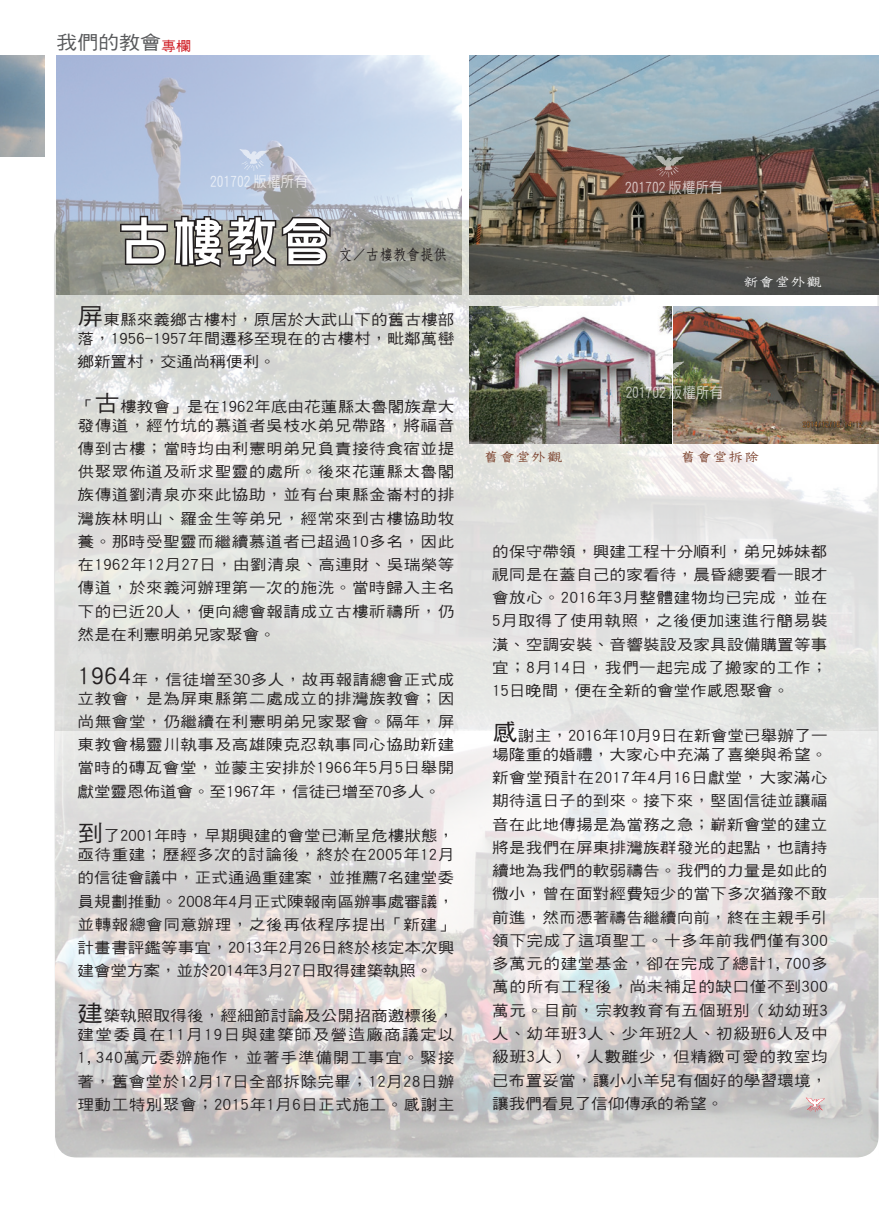
<style>
.page{position:relative;width:884px;height:1217px;background:#fff}
.page>*{position:absolute;margin:0;border:0;box-sizing:border-box;transform-origin:0 0}
.題目{font:54px "DF Hua Zong W5 WIN BF";color:#fff}
.t1{font:18.9px "DF Hei W5 WIN BF";color:#57585a;scale:1.11 1}
.t2{font:15px "DF Yuan W5 WIN BF";color:#fff;scale:.9 1}
.作者{font:15px "DF Fang Song W6 WIN BF";color:#231f20;scale:.9 1}
.封面裡Normal{font:14.85px/23.2px "DF Hei W5 WIN BF";letter-spacing:.015em;color:#231f20;text-align:justify;scale:1.11 1}
.封面裡Normal-2{font:14.85px/18.8px "DF Hei W5 WIN BF";letter-spacing:.035em;color:#231f20;scale:1.11 1}
.封面裡Normal-3{font:14.85px/18.8px "DF Hei W5 WIN BF";letter-spacing:.04em;color:#231f20;scale:1.11 1}
.封面裡Normal-4{font:14.85px/18.8px "DF Hei W5 WIN BF";letter-spacing:.085em;color:#231f20;scale:1.11 1}
.眉批{font:14.1px "DF Tie Xian W3 WIN BF";color:#763a24;scale:1.11 1}
.眉批-2{font:14.1px "DF Tie Xian W3 WIN BF";color:#fff;scale:1.11 1}
.s1{font-size:13.5px;color:#d1232a}
.s2{font-size:22.95px}
</style>
<div class="page">
<img style="left:56px;top:56px;width:405px;height:164px">
<img style="left:54px;top:220px;width:822px;height:369px">
<img style="left:55px;top:589px;width:823px;height:568px">
<svg style="left:118px;top:214px;width:214px;height:56px;background:#696764"></svg>
<svg style="left:805px;top:1097px;width:19px;height:14px"></svg>
<img style="left:469px;top:56px;width:409px;height:238px">
<img style="left:469px;top:306px;width:202px;height:137px">
<img style="left:673px;top:306px;width:205px;height:137px">
<img style="left:0;top:56px;width:44px;height:100px">
<svg style="left:654px;top:155px;width:30px;height:22px"></svg>
<svg style="left:654px;top:360px;width:30px;height:22px"></svg>
<svg style="left:239px;top:149px;width:30px;height:22px"></svg>
<p class="t1" style="left:56px;top:33px;width:123px">我們的教會<span class="s1">專欄</span></p>
<p class="t2" style="left:210px;top:174px;width:110px">201702 版權所有</p>
<p class="題目" style="left:117px;top:214px;width:217px">古樓教會</p>
<p class="作者" style="left:339px;top:247px;width:121px">文／古樓教會提供</p>
<p class="封面裡Normal" style="left:78px;top:310px;width:341px;line-height:18.8px"><span class="s2">屏</span>東縣來義鄉古樓村，原居於大武山下的舊古樓部落，1956-1957年間遷移至現在的古樓村，毗鄰萬巒</p>
<p class="封面裡Normal" style="left:78px;top:350px;width:180px">鄉新置村，交通尚稱便利。</p>
<p class="封面裡Normal" style="left:78px;top:397px;width:341px;line-height:18.8px">「<span class="s2">古</span>樓教會」是在1962年底由花蓮縣太魯閣族韋大發傳道，經竹坑的慕道者吳枝水弟兄帶路，將福音</p>
<p class="封面裡Normal" style="left:78px;top:436px;width:341px">傳到古樓；當時均由利憲明弟兄負責接待食宿並提供聚眾佈道及祈求聖靈的處所。後來花蓮縣太魯閣族傳道劉清泉亦來此協助，並有台東縣金崙村的排灣族林明山、羅金生等弟兄，經常來到古樓協助牧養。那時受聖靈而繼續慕道者已超過10多名，因此在1962年12月27日，由劉清泉、高連財、吳瑞榮等傳道，於來義河辦理第一次的施洗。當時歸入主名下的已近20人，便向總會報請成立古樓祈禱所，仍然是在利憲明弟兄家聚會。</p>
<p class="封面裡Normal-3" style="left:78px;top:669px;width:341px"><span class="s2">1964</span>年，信徒增至30多人，故再報請總會正式成立教會，是為屏東縣第二處成立的排灣族教會；因</p>
<p class="封面裡Normal" style="left:78px;top:709px;width:341px">尚無會堂，仍繼續在利憲明弟兄家聚會。隔年，屏東教會楊靈川執事及高雄陳克忍執事同心協助新建當時的磚瓦會堂，並蒙主安排於1966年5月5日舉開獻堂靈恩佈道會。至1967年，信徒已增至70多人。</p>
<p class="封面裡Normal-2" style="left:78px;top:826px;width:341px"><span class="s2">到</span>了2001年時，早期興建的會堂已漸呈危樓狀態，亟待重建；歷經多次的討論後，終於在2005年12月</p>
<p class="封面裡Normal" style="left:78px;top:866px;width:341px">的信徒會議中，正式通過重建案，並推薦7名建堂委員規劃推動。2008年4月正式陳報南區辦事處審議，並轉報總會同意辦理，之後再依程序提出「新建」計畫書評鑑等事宜，2013年2月26日終於核定本次興建會堂方案，並於2014年3月27日取得建築執照。</p>
<p class="封面裡Normal-4" style="left:78px;top:1006px;width:341px"><span class="s2">建</span>築執照取得後，經細節討論及公開招商邀標後，建堂委員在11月19日與建築師及營造廠商議定以</p>
<p class="封面裡Normal" style="left:78px;top:1045px;width:341px">1,340萬元委辦施作，並著手準備開工事宜。緊接著，舊會堂於12月17日全部拆除完畢；12月28日辦理動工特別聚會；2015年1月6日正式施工。感謝主</p>
<p class="t2" style="left:625px;top:180px;width:110px">201702 版權所有</p>
<p class="眉批-2" style="left:743px;top:275px;width:72px">新會堂外觀</p>
<p class="t2" style="left:625px;top:385px;width:110px">201702 版權所有</p>
<p class="眉批" style="left:483px;top:450px;width:72px">舊會堂外觀</p>
<p class="眉批" style="left:680px;top:450px;width:72px">舊會堂拆除</p>
<p class="封面裡Normal" style="left:492px;top:539px;width:304px">的保守帶領，興建工程十分順利，弟兄姊妹都視同是在蓋自己的家看待，晨昏總要看一眼才會放心。2016年3月整體建物均已完成，並在5月取得了使用執照，之後便加速進行簡易裝潢、空調安裝、音響裝設及家具設備購置等事宜；8月14日，我們一起完成了搬家的工作；15日晚間，便在全新的會堂作感恩聚會。</p>
<p class="封面裡Normal" style="left:492px;top:726px;width:303px;line-height:18.8px"><span class="s2">感</span>謝主，2016年10月9日在新會堂已舉辦了一場隆重的婚禮，大家心中充滿了喜樂與希望。</p>
<p class="封面裡Normal" style="left:492px;top:765px;width:304px">新會堂預計在2017年4月16日獻堂，大家滿心期待這日子的到來。接下來，堅固信徒並讓福音在此地傳揚是為當務之急；嶄新會堂的建立將是我們在屏東排灣族群發光的起點，也請持續地為我們的軟弱禱告。我們的力量是如此的微小，曾在面對經費短少的當下多次猶豫不敢前進，然而憑著禱告繼續向前，終在主親手引領下完成了這項聖工。十多年前我們僅有300多萬元的建堂基金，卻在完成了總計1,700多萬的所有工程後，尚未補足的缺口僅不到300萬元。目前，宗教教育有五個班別（幼幼班3人、幼年班3人、少年班2人、初級班6人及中級班3人），人數雖少，但精緻可愛的教室均已布置妥當，讓小小羊兒有個好的學習環境，讓我們看見了信仰傳承的希望。</p>
</div>
